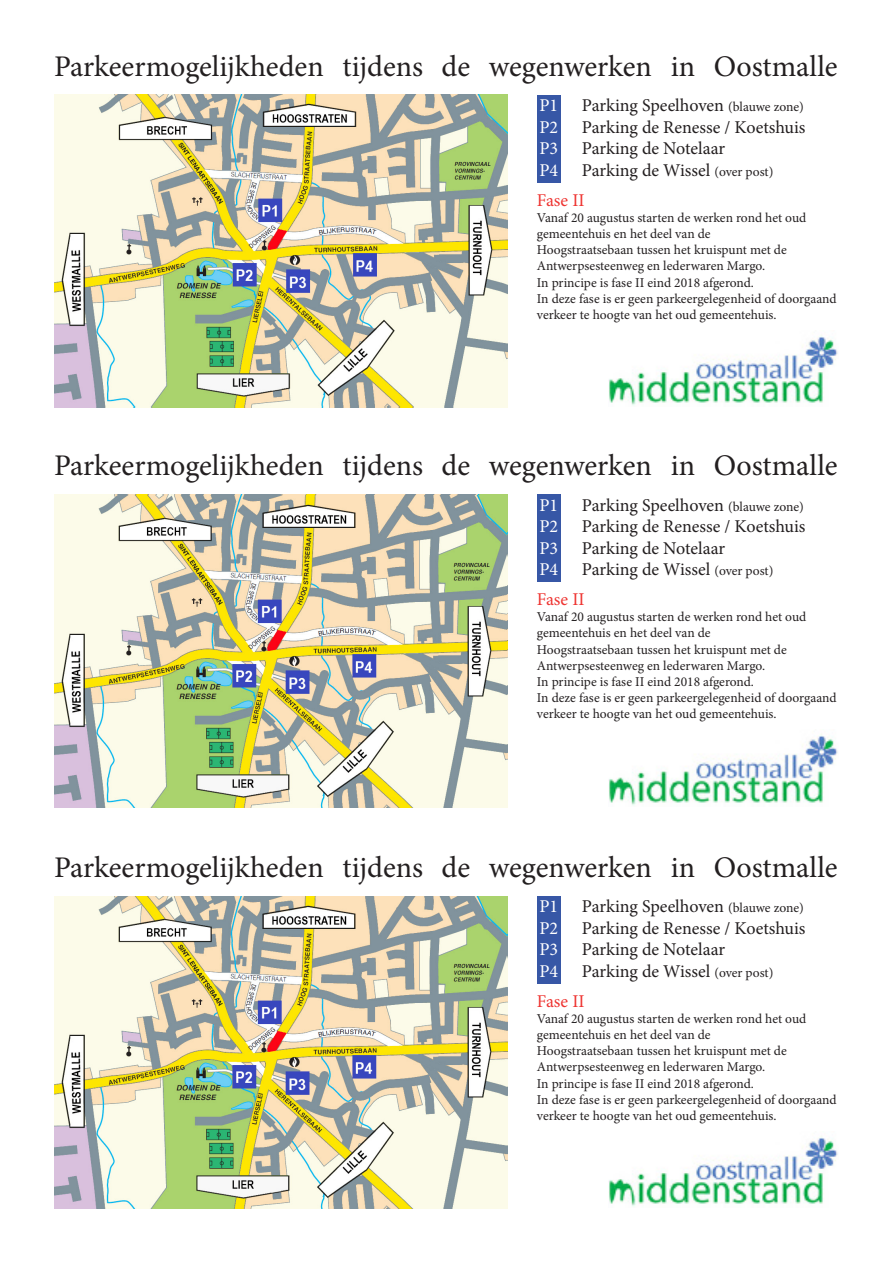
<style>
.page{position:relative;width:893px;height:1263px;background:#fff}
.page>*{position:absolute;margin:0;border:0;box-sizing:border-box;transform-origin:0 0}
.t1{font:30px "Minion Pro";color:#231f20}
.t2{font:18px "Minion Pro";letter-spacing:-.005em;color:#231f20}
.t3{font:18px "Minion Pro";color:#fff}
.t4{font:18px "Minion Pro";color:#ee3431}
.t5{font:13.5px/16.2px "Minion Pro";color:#231f20}
.s1{font-size:13.5px}
</style>
<div class="page">
<div style="left:537px;top:95px;width:24px;height:87px;background:#3757a6"></div>
<img style="left:608px;top:335px;width:230px;height:71px">
<div style="left:537px;top:494px;width:24px;height:88px;background:#3757a6"></div>
<img style="left:608px;top:734px;width:230px;height:72px">
<div style="left:537px;top:896px;width:24px;height:87px;background:#3757a6"></div>
<img style="left:608px;top:1136px;width:230px;height:71px">
<img style="left:55px;top:95px;width:452px;height:312px">
<img style="left:54px;top:495px;width:452px;height:312px">
<img style="left:54px;top:897px;width:452px;height:312px">
<p class="t1" style="left:54px;top:46px;width:785px">Parkeermogelijkheden tijdens de wegenwerken in Oostmalle</p>
<p class="t2" style="left:582px;top:93px;width:223px">Parking Speelhoven <span class="s1">(blauwe zone)</span></p>
<p class="t2" style="left:582px;top:115px;width:225px">Parking de Renesse / Koetshuis</p>
<p class="t2" style="left:582px;top:137px;width:145px">Parking de Notelaar</p>
<p class="t2" style="left:582px;top:158px;width:193px">Parking de Wissel <span class="s1">(over post)</span></p>
<p class="t3" style="left:539px;top:93px;width:20px">P1</p>
<p class="t3" style="left:539px;top:115px;width:20px">P2</p>
<p class="t3" style="left:539px;top:137px;width:20px">P3</p>
<p class="t3" style="left:539px;top:158px;width:20px">P4</p>
<p class="t4" style="left:537px;top:188px;width:49px">Fase II</p>
<p class="t5" style="left:537px;top:209px;width:271px">Vanaf 20 augustus starten de werken rond het oud gemeentehuis en het deel van de Hoogstraatsebaan tussen het kruispunt met de Antwerpsesteenweg en lederwaren Margo.<br>In principe is fase II eind 2018 afgerond.</p>
<p class="t5" style="left:537px;top:290px;width:301px">In deze fase is er geen parkeergelegenheid of doorgaand verkeer te hoogte van het oud gemeentehuis.</p>
<p class="t1" style="left:54px;top:446px;width:785px">Parkeermogelijkheden tijdens de wegenwerken in Oostmalle</p>
<p class="t2" style="left:582px;top:493px;width:223px">Parking Speelhoven <span class="s1">(blauwe zone)</span></p>
<p class="t2" style="left:582px;top:514px;width:225px">Parking de Renesse / Koetshuis</p>
<p class="t2" style="left:582px;top:536px;width:145px">Parking de Notelaar</p>
<p class="t2" style="left:582px;top:558px;width:193px">Parking de Wissel <span class="s1">(over post)</span></p>
<p class="t3" style="left:539px;top:493px;width:20px">P1</p>
<p class="t3" style="left:539px;top:514px;width:20px">P2</p>
<p class="t3" style="left:539px;top:536px;width:20px">P3</p>
<p class="t3" style="left:539px;top:558px;width:20px">P4</p>
<p class="t4" style="left:537px;top:587px;width:49px">Fase II</p>
<p class="t5" style="left:537px;top:609px;width:271px">Vanaf 20 augustus starten de werken rond het oud gemeentehuis en het deel van de Hoogstraatsebaan tussen het kruispunt met de Antwerpsesteenweg en lederwaren Margo.<br>In principe is fase II eind 2018 afgerond.</p>
<p class="t5" style="left:537px;top:690px;width:301px">In deze fase is er geen parkeergelegenheid of doorgaand verkeer te hoogte van het oud gemeentehuis.</p>
<p class="t1" style="left:54px;top:847px;width:785px">Parkeermogelijkheden tijdens de wegenwerken in Oostmalle</p>
<p class="t2" style="left:582px;top:894px;width:223px">Parking Speelhoven <span class="s1">(blauwe zone)</span></p>
<p class="t2" style="left:582px;top:916px;width:225px">Parking de Renesse / Koetshuis</p>
<p class="t2" style="left:582px;top:938px;width:145px">Parking de Notelaar</p>
<p class="t2" style="left:582px;top:959px;width:193px">Parking de Wissel <span class="s1">(over post)</span></p>
<p class="t3" style="left:539px;top:894px;width:20px">P1</p>
<p class="t3" style="left:539px;top:916px;width:20px">P2</p>
<p class="t3" style="left:539px;top:938px;width:20px">P3</p>
<p class="t3" style="left:539px;top:959px;width:20px">P4</p>
<p class="t4" style="left:537px;top:989px;width:49px">Fase II</p>
<p class="t5" style="left:537px;top:1010px;width:271px">Vanaf 20 augustus starten de werken rond het oud gemeentehuis en het deel van de Hoogstraatsebaan tussen het kruispunt met de Antwerpsesteenweg en lederwaren Margo.<br>In principe is fase II eind 2018 afgerond.</p>
<p class="t5" style="left:537px;top:1091px;width:301px">In deze fase is er geen parkeergelegenheid of doorgaand verkeer te hoogte van het oud gemeentehuis.</p>
</div>
